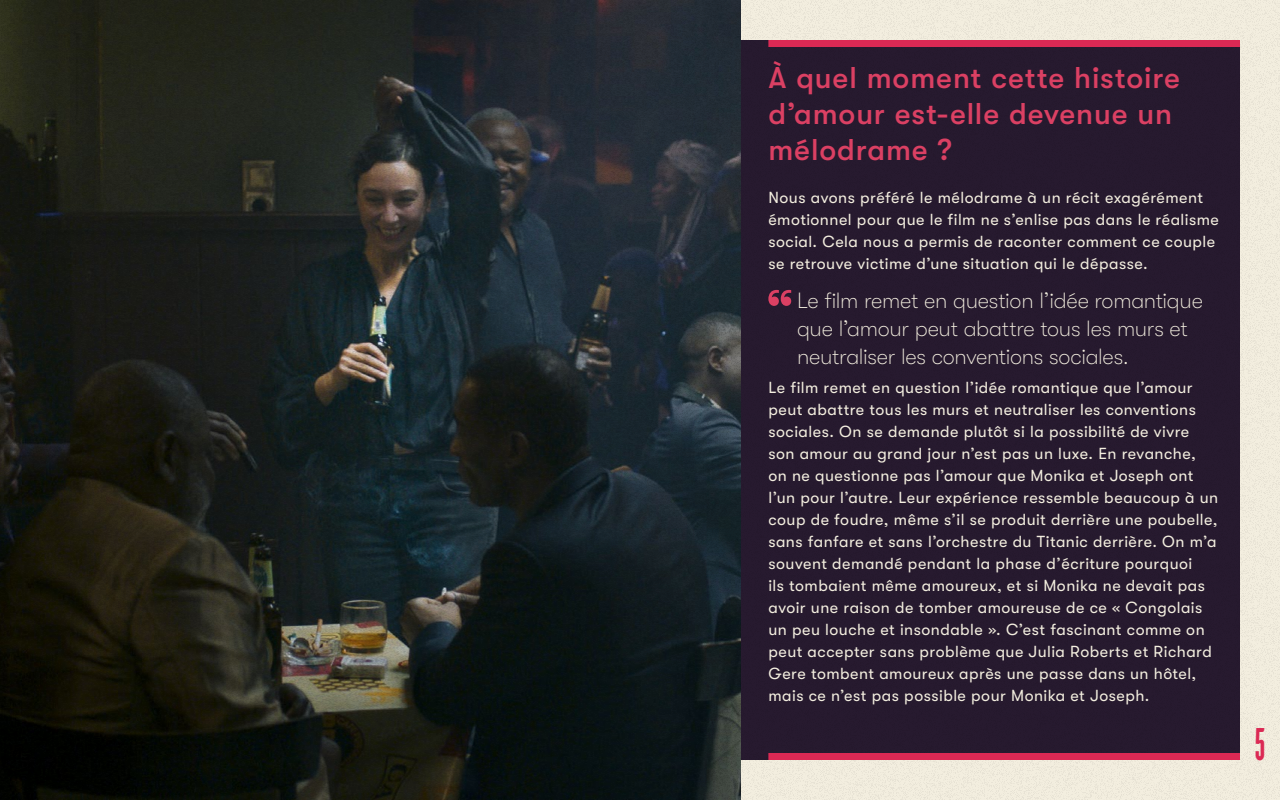
<style>
.page{position:relative;width:1280px;height:800px;background:#f3eedf}
.page>*{position:absolute;margin:0;border:0;box-sizing:border-box;transform-origin:0 0}
.t1{font:500 62px "GT Walsheim Pro";color:#db4063}
.t2{font:48px "Knockout HTF66 Full Flyweight";color:#db2954}
.t3{font:500 30px/36px "GT Walsheim Pro";letter-spacing:.03em;color:#db4063}
.t4{font:100 22px/28px "GT Walsheim Pro";letter-spacing:-.015em;color:#f3eedf}
.t5{font:16px/22px "GT Walsheim Pro";letter-spacing:.03em;color:#f3eedf}
</style>
<div class="page">
<div style="left:0;top:40px;width:1240px;height:720px;background:#261a2f"></div>
<img style="left:0;top:0;width:740px;height:800px">
<div style="left:768px;top:40px;width:472px;height:7px;background:#db2954"></div>
<div style="left:768px;top:753px;width:472px;height:7px;background:#db2954"></div>
<h3 class="t3" style="left:768px;top:60px;width:413px">À quel moment cette histoire d’amour est-elle devenue un mélodrame ?</h3>
<p class="t5" style="left:768px;top:187px;width:452px">Nous avons préféré le mélodrame à un récit exagérément émotionnel pour que le film ne s’enlise pas dans le réalisme social. Cela nous a permis de raconter comment ce couple se retrouve victime d’une situation qui le dépasse.</p>
<h1 class="t1" style="left:765px;top:279px;width:31px">“</h1>
<h3 class="t4" style="left:797px;top:286px;width:407px">Le film remet en question l’idée romantique que l’amour peut abattre tous les murs et neutraliser les conventions sociales.</h3>
<p class="t5" style="left:768px;top:377px;width:451px">Le film remet en question l’idée romantique que l’amour peut abattre tous les murs et neutraliser les conventions sociales. On se demande plutôt si la possibilité de vivre son amour au grand jour n’est pas un luxe. En revanche, on ne questionne pas l’amour que Monika et Joseph ont l’un pour l’autre. Leur expérience ressemble beaucoup à un coup de foudre, même s’il se produit derrière une poubelle, sans fanfare et sans l’orchestre du Titanic derrière. On m’a souvent demandé pendant la phase d’écriture pourquoi<br>ils tombaient même amoureux, et si Monika ne devait pas avoir une raison de tomber amoureuse de ce « Congolais un peu louche et insondable ». C’est fascinant comme on peut accepter sans problème que Julia Roberts et Richard Gere tombent amoureux après une passe dans un hôtel, mais ce n’est pas possible pour Monika et Joseph.</p>
<h2 class="t2" style="left:1255px;top:720px;width:12px">5</h2>
</div>
